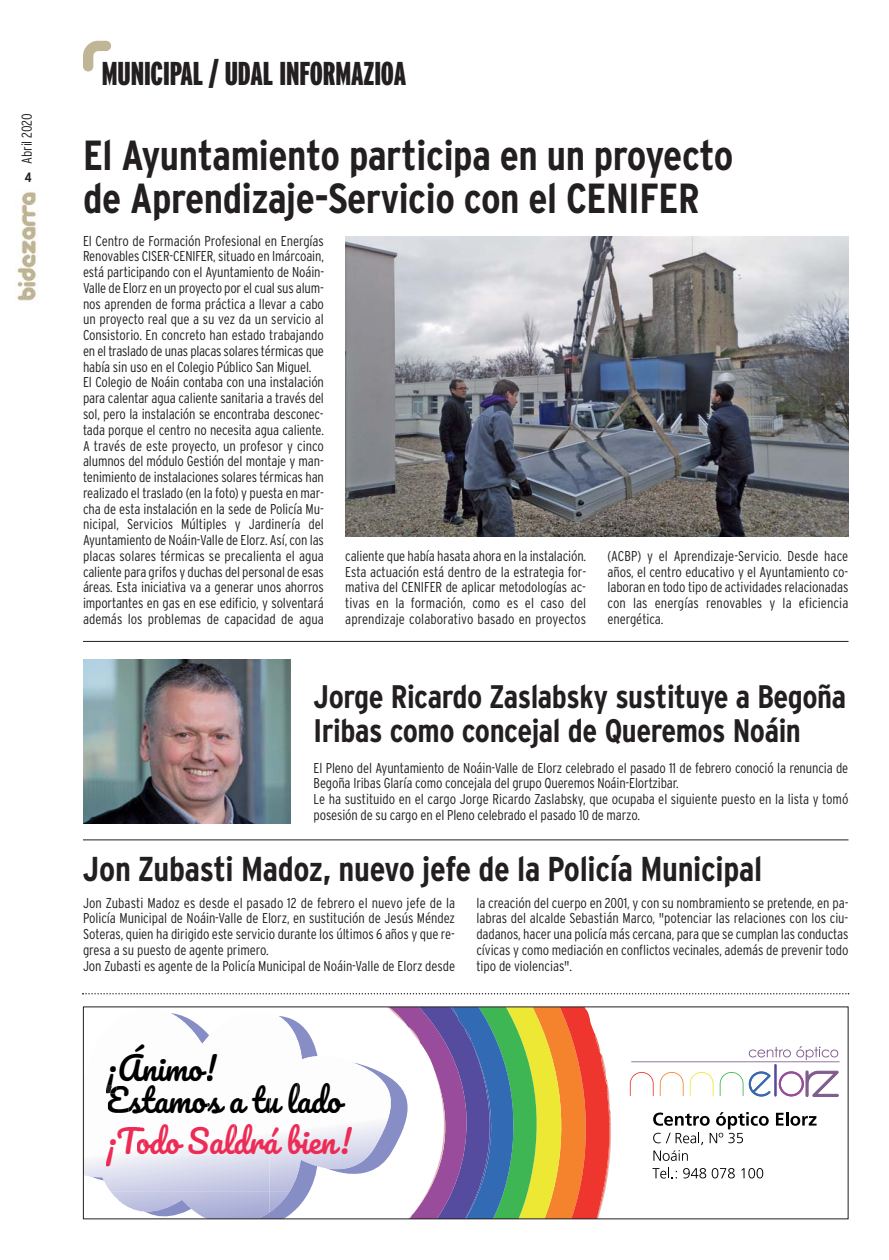
<style>
.page{position:relative;width:889px;height:1260px;background:#fff}
.page>*{position:absolute;margin:0;border:0;box-sizing:border-box;transform-origin:0 0}
.t1{font:700 condensed 42px/43.5px "Interstate";letter-spacing:-.01em;color:#231f20}
.t2{font:700 condensed 34.5px "Interstate";letter-spacing:-.01em;color:#231f20}
.t3{font:900 extra-condensed 33px "Interstate";letter-spacing:-.005em;color:#231f20}
.t4{font:700 condensed 32.55px/33.8px "Interstate";letter-spacing:-.015em;color:#231f20}
.t5{font:31.95px "Pacifico Regular+T42";color:#000}
.t6{font:31.95px "Pacifico Regular+T42";color:#ed2c56}
.t7{font:300 condensed 14.25px/15.8px "Interstate";letter-spacing:-.01em;color:#231f20}
.t8{font:700 condensed 13.5px "Interstate";color:#231f20}
</style>
<div class="page">
<img style="left:16px;top:192px;width:22px;height:110px">
<svg style="left:83px;top:41px;width:28px;height:30px"></svg>
<img style="left:345px;top:236px;width:503px;height:301px">
<img style="left:83px;top:659px;width:207px;height:164px">
<hr style="left:83px;top:641px;width:765px;height:1px;background:#231f20">
<hr style="left:83px;top:839px;width:765px;height:1px;background:#231f20">
<svg style="left:82px;top:993px;width:767px;height:1px"></svg>
<svg style="left:776px;top:1112px;width:40px;height:13px"></svg>
<svg style="left:653px;top:1112px;width:116px;height:48px"></svg>
<svg style="left:652px;top:1167px;width:25px;height:11px"></svg>
<svg style="left:683px;top:1168px;width:23px;height:10px"></svg>
<svg style="left:712px;top:1168px;width:23px;height:10px"></svg>
<svg style="left:741px;top:1168px;width:22px;height:10px"></svg>
<svg style="left:779px;top:1070px;width:60px;height:27px"></svg>
<svg style="left:630px;top:1072px;width:24px;height:23px"></svg>
<svg style="left:660px;top:1072px;width:23px;height:23px"></svg>
<svg style="left:690px;top:1072px;width:23px;height:23px"></svg>
<svg style="left:720px;top:1072px;width:23px;height:23px"></svg>
<hr style="left:774px;top:1063px;width:2px;height:33px;background:#564c9f">
<hr style="left:631px;top:1061px;width:209px;height:1px;background:#7f5d8e">
<svg style="left:749px;top:1046px;width:89px;height:13px"></svg>
<svg style="left:749px;top:1071px;width:21px;height:25px"></svg>
<svg style="left:415px;top:1008px;width:196px;height:209px;background:#a68b79"></svg>
<svg style="left:398px;top:1008px;width:17px;height:209px"></svg>
<svg style="left:110px;top:1008px;width:288px;height:209px"></svg>
<img style="left:90px;top:1065px;width:180px;height:125px">
<img style="left:238px;top:1124px;width:102px;height:30px">
<img style="left:229px;top:1082px;width:72px;height:31px">
<img style="left:229px;top:1124px;width:9px;height:30px">
<img style="left:85px;top:1008px;width:144px;height:168px">
<img style="left:270px;top:1158px;width:95px;height:32px">
<img style="left:342px;top:1126px;width:10px;height:28px">
<img style="left:298px;top:1082px;width:48px;height:30px">
<svg style="left:298px;top:1105px;width:3px;height:7px"></svg>
<img style="left:305px;top:1057px;width:86px;height:45px">
<img style="left:120px;top:1201px;width:150px;height:16px">
<img style="left:122px;top:1202px;width:81px;height:14px">
<img style="left:270px;top:1190px;width:20px;height:21px">
<p class="t7" style="left:20px;top:164px;width:52px;rotate:-90deg">Abril 2020</p>
<p class="t8" style="left:25px;top:172px;width:8px">4</p>
<h3 class="t3" style="left:102px;top:61px;width:306px">MUNICIPAL / UDAL INFORMAZIOA</h3>
<h1 class="t1" style="left:83px;top:137px;width:652px">El Ayuntamiento participa en un proyecto de Aprendizaje-Servicio con el CENIFER</h1>
<p class="t7" style="left:83px;top:234px;width:243px">El Centro de Formación Profesional en Energías Renovables CISER-CENIFER, situado en Imárcoain, está participando con el Ayuntamiento de Noáin-Valle de Elorz en un proyecto por el cual sus alum&shy;nos aprenden de forma práctica a llevar a cabo un proyecto real que a su vez da un servicio al Consistorio. En concreto han estado trabajando en el traslado de unas placas solares térmicas que había sin uso en el Colegio Público San Miguel.<br>El Colegio de Noáin contaba con una instalación para calentar agua caliente sanitaria a través del sol, pero la instalación se encontraba desconec&shy;tada porque el centro no necesita agua caliente.<br>A través de este proyecto, un profesor y cinco alumnos del módulo Gestión del montaje y man&shy;tenimiento de instalaciones solares térmicas han realizado el traslado (en la foto) y puesta en mar&shy;cha de esta instalación en la sede de Policía Mu&shy;nicipal, Servicios Múltiples y Jardinería del Ayuntamiento de Noáin-Valle de Elorz. Así, con las placas solares térmicas se precalienta el agua caliente para grifos y duchas del personal de esas áreas. Esta iniciativa va a generar unos ahorros importantes en gas en ese edificio, y solventará además los problemas de capacidad de agua</p>
<p class="t7" style="left:345px;top:549px;width:242px;text-align:justify">caliente que había hasata ahora en la instalación.<br>Esta actuación está dentro de la estrategia for&shy;mativa del CENIFER de aplicar metodologías ac&shy;tivas en la formación, como es el caso del aprendizaje colaborativo basado en proyectos</p>
<p class="t7" style="left:607px;top:549px;width:242px;text-align:justify">(ACBP) y el Aprendizaje-Servicio. Desde hace años, el centro educativo y el Ayuntamiento co&shy;laboran en todo tipo de actividades relacionadas con las energías renovables y la eficiencia energética.</p>
<h3 class="t4" style="left:314px;top:682px;width:534px">Jorge Ricardo Zaslabsky sustituye a Begoña<br>Iribas como concejal de Queremos Noáin</h3>
<p class="t7" style="left:314px;top:761px;width:536px">El Pleno del Ayuntamiento de Noáin-Valle de Elorz celebrado el pasado 11 de febrero conoció la renuncia de Begoña Iribas Glaría como concejala del grupo Queremos Noáin-Elortzibar.<br>Le ha sustituido en el cargo Jorge Ricardo Zaslabsky, que ocupaba el siguiente puesto en la lista y tomó posesión de su cargo en el Pleno celebrado el pasado 10 de marzo.</p>
<h2 class="t2" style="left:83px;top:855px;width:681px">Jon Zubasti Madoz, nuevo jefe de la Policía Municipal</h2>
<p class="t7" style="left:83px;top:895px;width:374px">Jon Zubasti Madoz es desde el pasado 12 de febrero el nuevo jefe de la Policía Municipal de Noáin-Valle de Elorz, en sustitución de Jesús Méndez Soteras, quien ha dirigido este servicio durante los últimos 6 años y que re&shy;gresa a su puesto de agente primero.<br>Jon Zubasti es agente de la Policía Municipal de Noáin-Valle de Elorz desde</p>
<p class="t7" style="left:476px;top:895px;width:374px;text-align:justify">la creación del cuerpo en 2001, y con su nombramiento se pretende, en pa&shy;labras del alcalde Sebastián Marco, "potenciar las relaciones con los ciu&shy;dadanos, hacer una policía más cercana, para que se cumplan las conductas cívicas y como mediación en conflictos vecinales, además de prevenir todo tipo de violencias".</p>
<h3 class="t5" style="left:107px;top:1051px;width:111px">¡Ánimo!</h3>
<h3 class="t5" style="left:107px;top:1083px;width:236px">Estamos a tu lado</h3>
<h3 class="t6" style="left:107px;top:1124px;width:246px">¡Todo Sal á bien !</h3>
<h3 class="t6" style="left:233px;top:1124px;width:32px">dr</h3>
</div>
